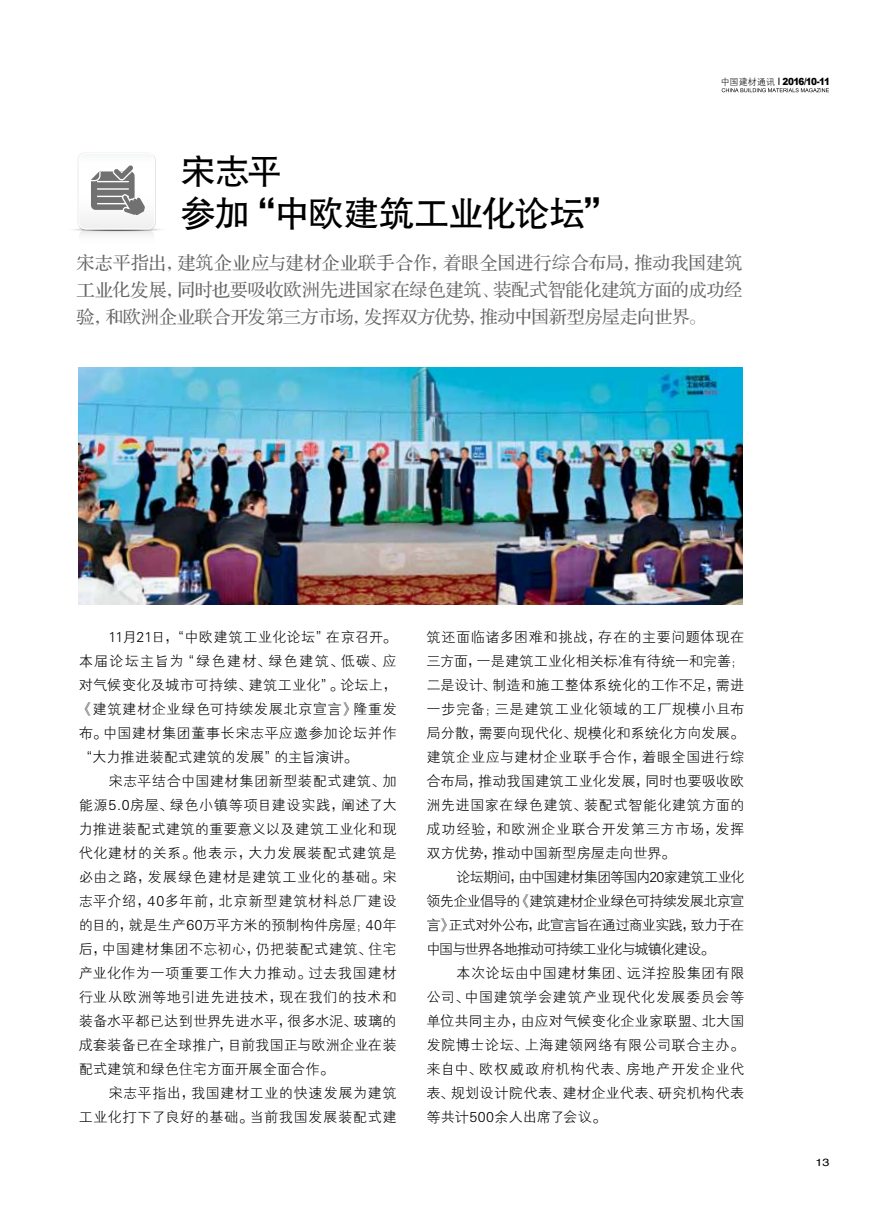
<style>
.page{position:relative;width:893px;height:1212px;background:#fff}
.page>*{position:absolute;margin:0;border:0;box-sizing:border-box;transform-origin:0 0}
.t1{font:36px/41.7px "FZHTJW GB1 0";letter-spacing:-.05em;color:#000}
.t2{font:18px/27px "FZS3 JW GB1 0";letter-spacing:-.02em;color:#666464;text-align:justify}
.t3{font:14.25px/24px "FZXH1 JW GB1 0";letter-spacing:.01em;color:#000;text-align:justify}
.t4{font:14.25px/24px "FZXH1 JW GB1 0";letter-spacing:.03em;color:#000;text-align:right}
.t5{font:10.5px "Helvetica";color:#000;scale:1.2 1}
.t6{font:900 9.9px "Arial";letter-spacing:-.085em;color:#000;scale:.9 1}
.s1{font-family:"FZXH1 JW GB1 0";font-weight:400;font-size:9px}
</style>
<div class="page">
<svg style="left:722px;top:78px;width:107px;height:14px"></svg>
<svg style="left:73px;top:153px;width:88px;height:82px"></svg>
<img style="left:79px;top:367px;width:663px;height:237px">
<p class="t6" style="left:721px;top:74px;width:123px"><span class="s1">中国建材通讯</span> 2016/10-11</p>
<h1 class="t1" style="left:180px;top:151px;width:441px">宋志平<br>参加“中欧建筑工业化论坛”</h1>
<p class="t2" style="left:77px;top:250px;width:667px">宋志平指出，建筑企业应与建材企业联手合作，着眼全国进行综合布局，推动我国建筑工业化发展，同时也要吸收欧洲先进国家在绿色建筑、装配式智能化建筑方面的成功经验，和欧洲企业联合开发第三方市场，发挥双方优势，推动中国新型房屋走向世界。</p>
<p class="t3" style="left:79px;top:625px;width:319px;text-indent:30px">11月21日，“中欧建筑工业化论坛”在京召开。本届论坛主旨为“绿色建材、绿色建筑、低碳、应对气候变化及城市可持续、建筑工业化”。论坛上，《建筑建材企业绿色可持续发展北京宣言》隆重发布。中国建材集团董事长宋志平应邀参加论坛并作“大力推进装配式建筑的发展”的主旨演讲。</p>
<p class="t3" style="left:79px;top:769px;width:319px;text-indent:30px">宋志平结合中国建材集团新型装配式建筑、加能源5.0房屋、绿色小镇等项目建设实践，阐述了大力推进装配式建筑的重要意义以及建筑工业化和现代化建材的关系。他表示，大力发展装配式建筑是必由之路，发展绿色建材是建筑工业化的基础。宋志平介绍，40多年前，北京新型建筑材料总厂建设的目的，就是生产60万平方米的预制构件房屋；40年后，中国建材集团不忘初心，仍把装配式建筑、住宅产业化作为一项重要工作大力推动。过去我国建材行业从欧洲等地引进先进技术，现在我们的技术和装备水平都已达到世界先进水平，很多水泥、玻璃的成套装备已在全球推广，目前我国正与欧洲企业在装配式建筑和绿色住宅方面开展全面合作。</p>
<p class="t4" style="left:79px;top:1081px;width:319px">宋志平指出，我国建材工业的快速发展为建筑<br>工业化打下了良好的基础。当前我国发展装配式建</p>
<p class="t3" style="left:426px;top:625px;width:319px">筑还面临诸多困难和挑战，存在的主要问题体现在三方面，一是建筑工业化相关标准有待统一和完善；二是设计、制造和施工整体系统化的工作不足，需进一步完备；三是建筑工业化领域的工厂规模小且布局分散，需要向现代化、规模化和系统化方向发展。建筑企业应与建材企业联手合作，着眼全国进行综合布局，推动我国建筑工业化发展，同时也要吸收欧洲先进国家在绿色建筑、装配式智能化建筑方面的成功经验，和欧洲企业联合开发第三方市场，发挥双方优势，推动中国新型房屋走向世界。</p>
<p class="t3" style="left:426px;top:865px;width:319px;text-indent:30px">论坛期间，由中国建材集团等国内20家建筑工业化领先企业倡导的《建筑建材企业绿色可持续发展北京宣言》正式对外公布，此宣言旨在通过商业实践，致力于在中国与世界各地推动可持续工业化与城镇化建设。</p>
<p class="t3" style="left:426px;top:961px;width:319px;text-indent:30px">本次论坛由中国建材集团、远洋控股集团有限公司、中国建筑学会建筑产业现代化发展委员会等单位共同主办，由应对气候变化企业家联盟、北大国发院博士论坛、上海建领网络有限公司联合主办。来自中、欧权威政府机构代表、房地产开发企业代表、规划设计院代表、建材企业代表、研究机构代表等共计500余人出席了会议。</p>
<p class="t5" style="left:815px;top:1154px;width:13px">13</p>
</div>
